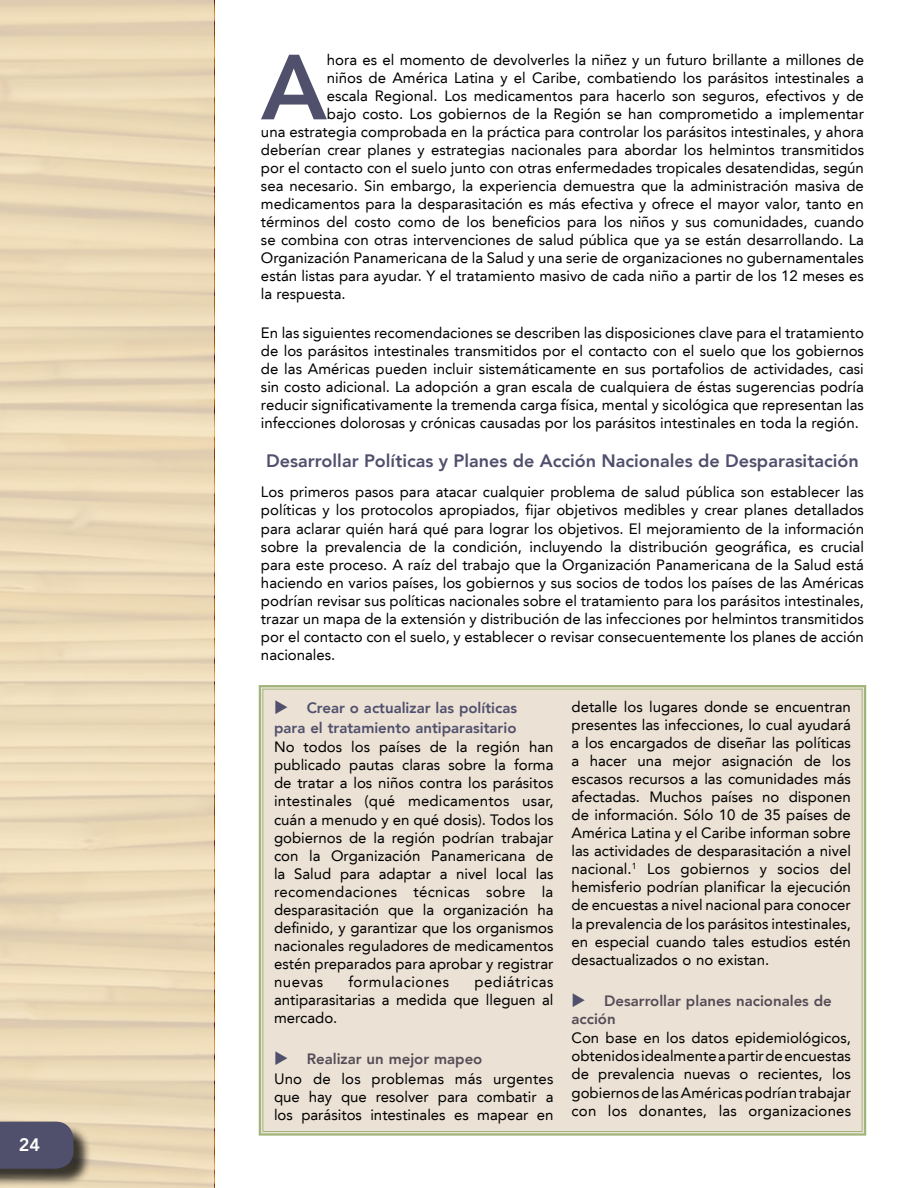
<style>
.page{position:relative;width:918px;height:1188px;background:#fff}
.page>*{position:absolute;margin:0;border:0;box-sizing:border-box;transform-origin:0 0}
.t1{font:800 91.2px "Avenir LT";color:#504f6c}
.t2{font:800 18px "Avenir LT";color:#504f6c}
.t3{font:800 18px "Avenir LT";color:#fff}
.t4{font:15px/18px "Avenir LT";color:#000;text-align:justify}
.t5{font:800 15px/19.5px "Avenir LT";color:#504f6c}
.t6{font:800 15px/18.1px "Avenir LT";color:#554c57}
.t7{font:15px "Avenir LT";letter-spacing:.035em;color:#000}
.s1{color:#504f6c}
.s2{font-weight:800;color:#554c57}
</style>
<div class="page">
<svg style="left:0;top:0;width:214px;height:1188px;background:#ead8b7"></svg>
<div style="left:0;top:1124px;width:92px;height:64px;background:#000;opacity:.75"></div>
<div style="left:0;top:1122px;width:73px;height:47px;background:#504f6c"></div>
<div style="left:258px;top:685px;width:609px;height:451px;background:#ebe1d5"></div>
<p class="t3" style="left:19px;top:1134px;width:23px">24</p>
<h1 class="t1" style="left:261px;top:34px;width:67px">A</h1>
<p class="t4" style="left:327px;top:51px;width:539px">hora es el momento de devolverles la niñez y un futuro brillante a millones de</p>
<p class="t4" style="left:327px;top:69px;width:539px">niños de América Latina y el Caribe, combatiendo los parásitos intestinales a</p>
<p class="t4" style="left:327px;top:87px;width:539px">escala Regional. Los medicamentos para hacerlo son seguros, efectivos y de</p>
<p class="t4" style="left:327px;top:105px;width:539px">bajo costo. Los gobiernos de la Región se han comprometido a implementar</p>
<p class="t4" style="left:261px;top:123px;width:604px">una estrategia comprobada en la práctica para controlar los parásitos intestinales, y ahora</p>
<p class="t4" style="left:261px;top:141px;width:605px">deberían crear planes y estrategias nacionales para abordar los helmintos transmitidos</p>
<p class="t4" style="left:261px;top:159px;width:604px">por el contacto con el suelo junto con otras enfermedades tropicales desatendidas, según</p>
<p class="t4" style="left:261px;top:177px;width:604px">sea necesario. Sin embargo, la experiencia demuestra que la administración masiva de</p>
<p class="t4" style="left:261px;top:195px;width:604px">medicamentos para la desparasitación es más efectiva y ofrece el mayor valor, tanto en</p>
<p class="t4" style="left:261px;top:213px;width:604px">términos del costo como de los beneficios para los niños y sus comunidades, cuando</p>
<p class="t4" style="left:261px;top:231px;width:604px">se combina con otras intervenciones de salud pública que ya se están desarrollando. La</p>
<p class="t4" style="left:261px;top:249px;width:605px">Organización Panamericana de la Salud y una serie de organizaciones no gubernamentales</p>
<p class="t4" style="left:261px;top:267px;width:604px">están listas para ayudar. Y el tratamiento masivo de cada niño a partir de los 12 meses es</p>
<p class="t4" style="left:261px;top:285px;width:86px">la respuesta.</p>
<p class="t4" style="left:261px;top:324px;width:605px">En las siguientes recomendaciones se describen las disposiciones clave para el tratamiento de los parásitos intestinales transmitidos por el contacto con el suelo que los gobiernos de las Américas pueden incluir sistemáticamente en sus portafolios de actividades, casi sin costo adicional. La adopción a gran escala de cualquiera de éstas sugerencias podría reducir significativamente la tremenda carga física, mental y sicológica que representan las infecciones dolorosas y crónicas causadas por los parásitos intestinales en toda la región.</p>
<p class="t2" style="left:266px;top:450px;width:594px">Desarrollar Políticas y Planes de Acción Nacionales de Desparasitación</p>
<p class="t4" style="left:261px;top:483px;width:605px">Los primeros pasos para atacar cualquier problema de salud pública son establecer las políticas y los protocolos apropiados, fijar objetivos medibles y crear planes detallados para aclarar quién hará qué para lograr los objetivos. El mejoramiento de la información sobre la prevalencia de la condición, incluyendo la distribución geográfica, es crucial para este proceso. A raíz del trabajo que la Organización Panamericana de la Salud está haciendo en varios países, los gobiernos y sus socios de todos los países de las Américas podrían revisar sus políticas nacionales sobre el tratamiento para los parásitos intestinales, trazar un mapa de la extensión y distribución de las infecciones por helmintos transmitidos por el contacto con el suelo, y establecer o revisar consecuentemente los planes de acción nacionales.</p>
<p class="t5" style="left:274px;top:698px;width:245px">◆ Crear o actualizar las políticas para el tratamiento antiparasitario</p>
<p class="t4" style="left:274px;top:738px;width:281px">No todos los países de la región han publicado pautas claras sobre la forma de tratar a los niños contra los parásitos intestinales (qué medicamentos usar, cuán a menudo y en qué dosis). Todos los gobiernos de la región podrían trabajar con la Organización Panamericana de la Salud para adaptar a nivel local las recomendaciones técnicas sobre la desparasitación que la organización ha definido, y garantizar que los organismos nacionales reguladores de medicamentos estén preparados para aprobar y registrar nuevas</p>
<p class="t4" style="left:571px;top:698px;width:281px">detalle los lugares donde se encuentran presentes las infecciones, lo cual ayudará a los encargados de diseñar las políticas a hacer una mejor asignación de los escasos recursos a las comunidades más afectadas. Muchos países no disponen de información. Sólo 10 de 35 países de América Latina y el Caribe informan sobre las actividades de desparasitación a nivel nacional.<sup>1</sup> Los gobiernos y socios del hemisferio podrían planificar la ejecución de encuestas a nivel nacional para conocer la prevalencia de los parásitos intestinales, en especial cuando tales estudios estén desactualizados o no existan.</p>
<p class="t6" style="left:571px;top:991px;width:262px"><span class="s1">◆</span> Desarrollar planes nacionales de acción</p>
<p class="t4" style="left:572px;top:1029px;width:281px">Con base en los datos epidemiológicos, obtenidos idealmente a partir de encuestas de prevalencia nuevas o recientes, los gobiernos de las Américas podrían trabajar con los donantes, las organizaciones</p>
<p class="t7" style="left:348px;top:973px;width:102px">formulaciones</p>
<p class="t4" style="left:274px;top:973px;width:281px;text-indent:200px">pediátricas antiparasitarias a medida que lleguen al mercado.</p>
<p class="t4" style="left:274px;top:1049px;width:281px;line-height:19.5px"><span class="s1">◆</span> <span class="s2">Realizar un mejor mapeo<br></span>Uno de los problemas más urgentes</p>
<p class="t4" style="left:274px;top:1088px;width:281px">que hay que resolver para combatir a los parásitos intestinales es mapear en</p>
</div>
